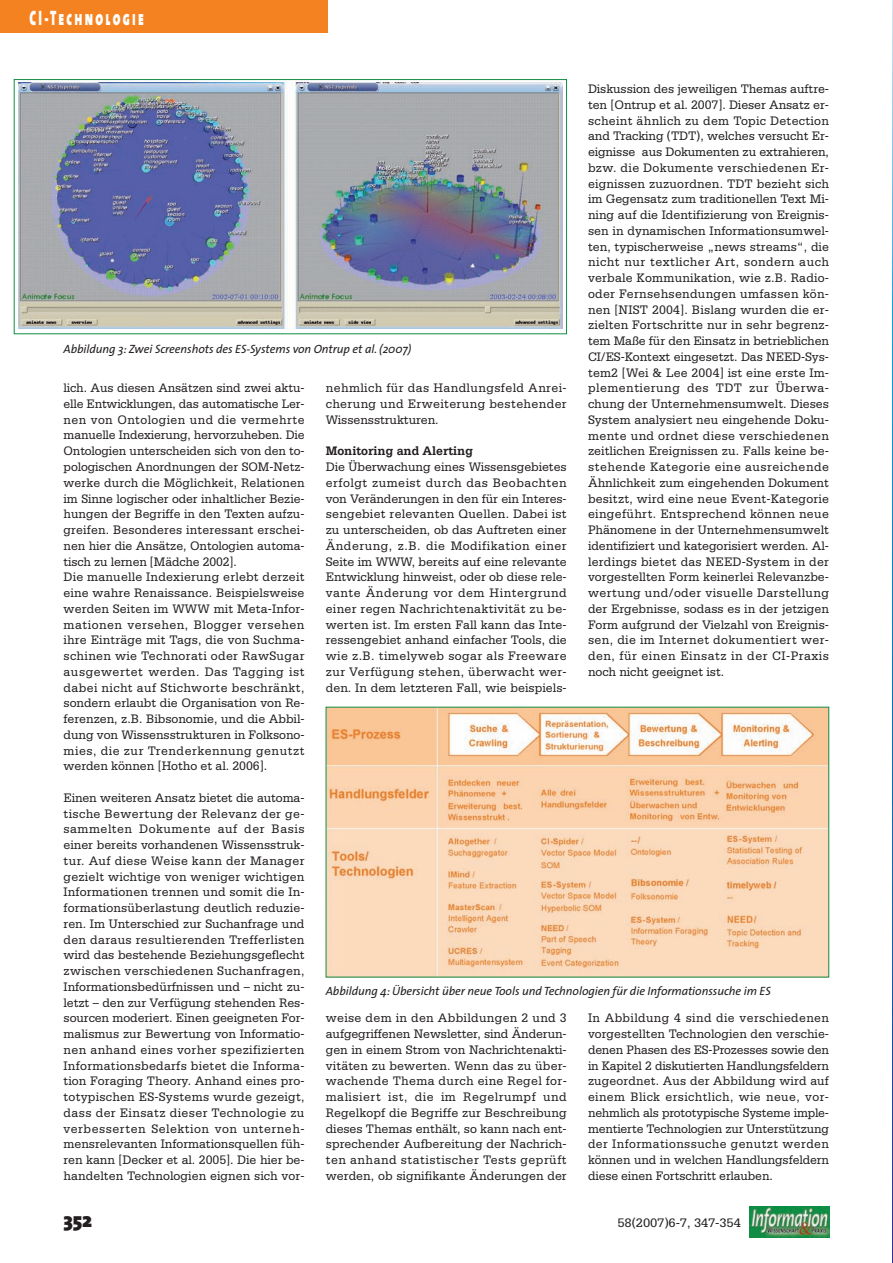
<style>
.page{position:relative;width:893px;height:1263px;background:#fff}
.page>*{position:absolute;margin:0;border:0;box-sizing:border-box;transform-origin:0 0}
.t1{font:21px "The Sans Black Caps";letter-spacing:.18em;color:#fff;scale:.6 1}
.t2{font:900 21px "The Sans";color:#231f20}
.t3{font:13.05px/15.8px "Serifa";letter-spacing:.005em;color:#231f20;text-align:justify;scale:.95 1}
.t4{font:13.05px/15.8px "Serifa";letter-spacing:.005em;color:#231f20;scale:.94 1}
.t5{font:700 13.05px "Serifa";letter-spacing:-.005em;color:#231f20;scale:.95 1}
.t6{font:13.05px "Serifa";letter-spacing:.005em;color:#231f20}
.t7{font:italic 12px "The Sans";letter-spacing:-.005em;color:#231f20}
</style>
<div class="page">
<img style="left:892px;top:0;width:1px;height:1263px">
<div style="left:0;top:0;width:327px;height:32px;background:#f58220"></div>
<img style="left:750px;top:1206px;width:79px;height:31px">
<img style="left:19px;top:82px;width:543px;height:247px">
<div style="left:14px;top:79px;width:553px;height:255px;border:1px solid #118d44"></div>
<img style="left:328px;top:709px;width:499px;height:266px">
<h1 class="t1" style="left:30px;top:5px;width:192px">CI-Technologie</h1>
<p class="t3" style="left:588px;top:82px;width:255px">Diskussion des jeweiligen Themas auftre&shy;ten [Ontrup et al. 2007]. Dieser Ansatz er&shy;scheint ähnlich zu dem Topic Detection and Tracking (TDT), welches versucht Er&shy;eignisse aus Dokumenten zu extrahieren, bzw. die Dokumente verschiedenen Er&shy;eignissen zuzuordnen. TDT bezieht sich im Gegensatz zum traditionellen Text Mi&shy;ning auf die Identifizierung von Ereignis&shy;sen in dynamischen Informationsumwel&shy;ten, typischerweise „news streams“, die nicht nur textlicher Art, sondern auch verbale Kommunikation, wie z.B. Radio&shy;oder Fernsehsendungen umfassen kön&shy;nen [NIST 2004]. Bislang wurden die er&shy;zielten Fortschritte nur in sehr begrenz&shy;tem Maße für den Einsatz in betrieblichen CI/ES-Kontext eingesetzt. Das NEED-Sys&shy;tem2 [Wei &amp; Lee 2004] ist eine erste Im&shy;plementierung des TDT zur Überwa&shy;chung der Unternehmensumwelt. Dieses System analysiert neu eingehende Doku&shy;mente und ordnet diese verschiedenen zeitlichen Ereignissen zu. Falls keine be&shy;stehende Kategorie eine ausreichende Ähnlichkeit zum eingehenden Dokument besitzt, wird eine neue Event-Kategorie eingeführt. Entsprechend können neue Phänomene in der Unternehmensumwelt identifiziert und kategorisiert werden. Al&shy;lerdings bietet das NEED-System in der vorgestellten Form keinerlei Relevanzbe&shy;wertung und/oder visuelle Darstellung der Ergebnisse, sodass es in der jetzigen Form aufgrund der Vielzahl von Ereignis&shy;sen, die im Internet dokumentiert wer&shy;den, für einen Einsatz in der CI-Praxis noch nicht geeignet ist.</p>
<p class="t7" style="left:64px;top:344px;width:349px">Abbildung 3: Zwei Screenshots des ES-Systems von Ontrup et al. (2007)</p>
<p class="t4" style="left:64px;top:381px;width:258px">lich. Aus diesen Ansätzen sind zwei aktu&shy;elle Entwicklungen, das automatische Ler&shy;nen von Ontologien und die vermehrte manuelle Indexierung, hervorzuheben. Die Ontologien unterscheiden sich von den to&shy;pologischen Anordnungen der SOM-Netz&shy;werke durch die Möglichkeit, Relationen im Sinne logischer oder inhaltlicher Bezie&shy;hungen der Begriffe in den Texten aufzu&shy;greifen. Besonderes interessant erschei&shy;nen hier die Ansätze, Ontologien automa&shy;tisch zu lernen [Mädche 2002].<br>Die manuelle Indexierung erlebt derzeit eine wahre Renaissance. Beispielsweise werden Seiten im WWW mit Meta-Infor&shy;mationen versehen, Blogger versehen ihre Einträge mit Tags, die von Suchma&shy;schinen wie Technorati oder RawSugar ausgewertet werden. Das Tagging ist dabei nicht auf Stichworte beschränkt, sondern erlaubt die Organisation von Re&shy;ferenzen, z.B. Bibsonomie, und die Abbil&shy;dung von Wissensstrukturen in Folksono&shy;mies, die zur Trenderkennung genutzt werden können [Hotho et al. 2006].</p>
<p class="t3" style="left:64px;top:791px;width:255px">Einen weiteren Ansatz bietet die automa&shy;tische Bewertung der Relevanz der ge&shy;sammelten Dokumente auf der Basis einer bereits vorhandenen Wissensstruk&shy;tur. Auf diese Weise kann der Manager gezielt wichtige von weniger wichtigen Informationen trennen und somit die In&shy;formationsüberlastung deutlich reduzie&shy;ren. Im Unterschied zur Suchanfrage und den daraus resultierenden Trefferlisten wird das bestehende Beziehungsgeflecht zwischen verschiedenen Suchanfragen, Informationsbedürfnissen und – nicht zu&shy;letzt – den zur Verfügung stehenden Res&shy;sourcen moderiert. Einen geeigneten For&shy;malismus zur Bewertung von Informatio&shy;nen anhand eines vorher spezifizierten Informationsbedarfs bietet die Informa&shy;tion Foraging Theory. Anhand eines pro&shy;totypischen ES-Systems wurde gezeigt, dass der Einsatz dieser Technologie zu verbesserten Selektion von unterneh&shy;mensrelevanten Informationsquellen füh&shy;ren kann [Decker et al. 2005]. Die hier be&shy;handelten Technologien eignen sich vor-</p>
<p class="t3" style="left:326px;top:381px;width:255px">nehmlich für das Handlungsfeld Anrei&shy;cherung und Erweiterung bestehender Wissensstrukturen.</p>
<p class="t5" style="left:326px;top:447px;width:157px">Monitoring and Alerting</p>
<p class="t3" style="left:326px;top:460px;width:255px">Die Überwachung eines Wissensgebietes erfolgt zumeist durch das Beobachten von Veränderungen in den für ein Interes&shy;sengebiet relevanten Quellen. Dabei ist zu unterscheiden, ob das Auftreten einer Änderung, z.B. die Modifikation einer Seite im WWW, bereits auf eine relevante Entwicklung hinweist, oder ob diese rele&shy;vante Änderung vor dem Hintergrund einer regen Nachrichtenaktivität zu be&shy;werten ist. Im ersten Fall kann das Inte&shy;ressengebiet anhand einfacher Tools, die wie z.B. timelyweb sogar als Freeware zur Verfügung stehen, überwacht wer&shy;den. In dem letzteren Fall, wie beispiels-</p>
<p class="t7" style="left:326px;top:986px;width:446px">Abbildung 4: Übersicht über neue Tools und Technologien für die Informationssuche im ES</p>
<p class="t3" style="left:326px;top:1011px;width:255px">weise dem in den Abbildungen 2 und 3 aufgegriffenen Newsletter, sind Änderun&shy;gen in einem Strom von Nachrichtenakti&shy;vitäten zu bewerten. Wenn das zu über&shy;wachende Thema durch eine Regel for&shy;malisiert ist, die im Regelrumpf und Regelkopf die Begriffe zur Beschreibung dieses Themas enthält, so kann nach ent&shy;sprechender Aufbereitung der Nachrich&shy;ten anhand statistischer Tests geprüft werden, ob signifikante Änderungen der</p>
<p class="t4" style="left:588px;top:1011px;width:258px;text-align:justify">In Abbildung 4 sind die verschiedenen vorgestellten Technologien den verschie&shy;denen Phasen des ES-Prozesses sowie den in Kapitel 2 diskutierten Handlungsfeldern zugeordnet. Aus der Abbildung wird auf einem Blick ersichtlich, wie neue, vor&shy;nehmlich als prototypische Systeme imple&shy;mentierte Technologien zur Unterstützung der Informationssuche genutzt werden können und in welchen Handlungsfeldern diese einen Fortschritt erlauben.</p>
<h1 class="t2" style="left:64px;top:1212px;width:30px">352</h1>
<p class="t6" style="left:617px;top:1218px;width:125px">58(2007)6-7, 347-354</p>
</div>
